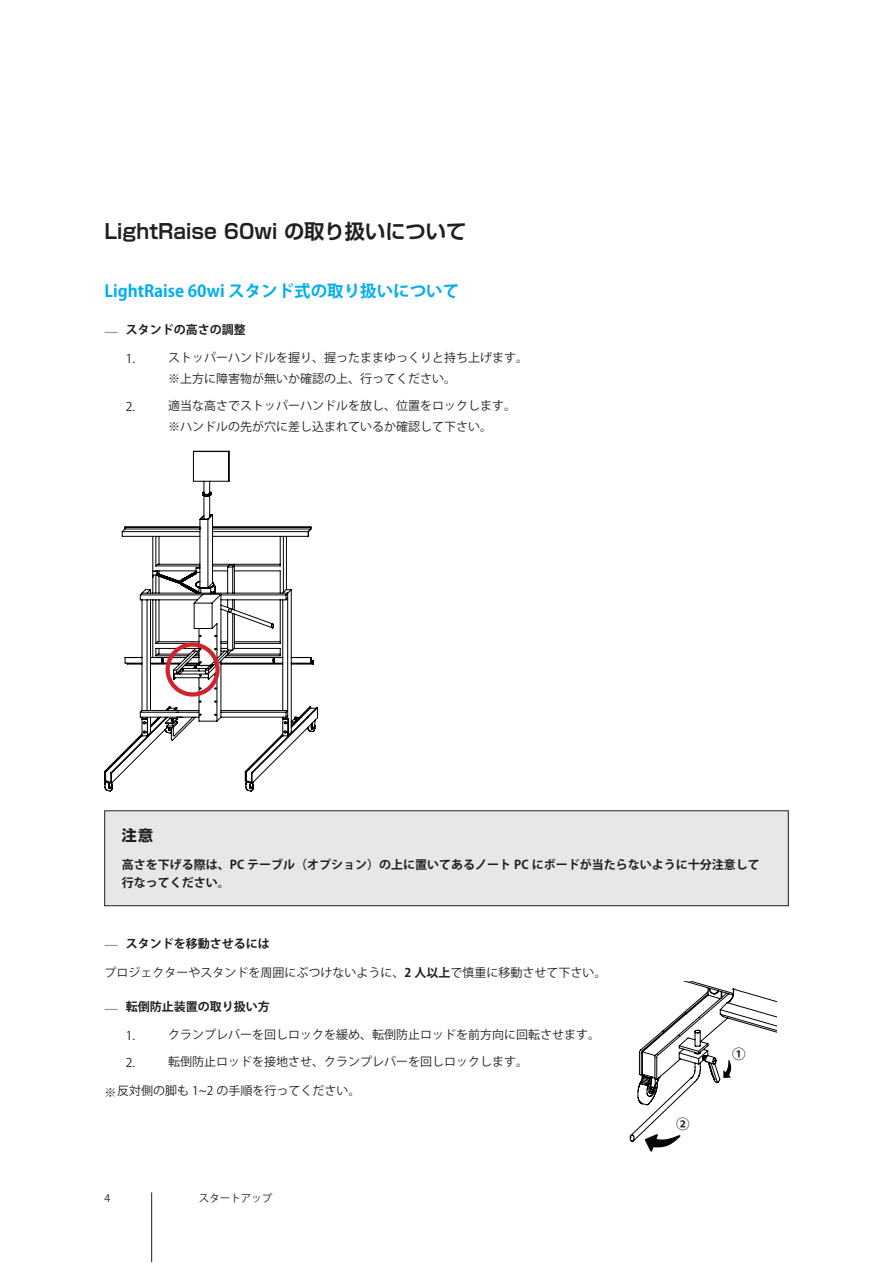
<style>
.page{position:relative;width:893px;height:1263px;background:#fff}
.page>*{position:absolute;margin:0;border:0;box-sizing:border-box;transform-origin:0 0}
.t1{font:700 20.25px "Shin Go Pro De";color:#231f20}
.t2{font:700 16.5px "Koz Go Pro";color:#00aeef}
.t3{font:700 15px "Shin Go Pro";color:#231f20}
.t4{font:700 13.5px "Koz Go Pro";color:#231f20}
.t5{font:12px/21px "Koz Go Pro";color:#231f20}
.t6{font:700 12px/18px "Koz Go Pro";color:#231f20}
.t7{font:10.5px "Koz Go Pro";color:#231f20}
.s1{color:#939598}
.s2{font-weight:700}
</style>
<div class="page">
<hr style="left:151px;top:1192px;width:1px;height:70px;background:#231f20">
<div style="left:105px;top:811px;width:683px;height:95px;background:#e6e7e9"></div>
<div style="left:104px;top:810px;width:684px;height:96px;border:1px solid #231f20"></div>
<svg style="left:104px;top:451px;width:214px;height:340px"></svg>
<div style="left:165px;top:642px;width:55px;height:55px;border:4px solid #d1232a;border-radius:50%"></div>
<svg style="left:629px;top:981px;width:147px;height:171px"></svg>
<h1 class="t1" style="left:104px;top:215px;width:363px">LightRaise 60wi の取り扱いについて</h1>
<h2 class="t2" style="left:104px;top:280px;width:356px">LightRaise 60wi スタンド式の取り扱いについて</h2>
<p class="t6" style="left:104px;top:322px;width:143px"><span class="s1">—</span> スタンドの高さの調整</p>
<p class="t5" style="left:126px;top:348px;width:11px">1.</p>
<p class="t5" style="left:168px;top:347px;width:362px">ストッパーハンドルを握り、握ったままゆっくりと持ち上げます。※上方に障害物が無いか確認の上、行ってください。</p>
<p class="t5" style="left:126px;top:397px;width:11px">2.</p>
<p class="t5" style="left:168px;top:395px;width:350px">適当な高さでストッパーハンドルを放し、位置をロックします。※ハンドルの先が穴に差し込まれているか確認して下さい。</p>
<p class="t3" style="left:122px;top:824px;width:33px">注意</p>
<p class="t6" style="left:122px;top:856px;width:639px">高さを下げる際は、PC テーブル（オプション）の上に置いてあるノート PC にボードが当たらないように十分注意して行なってください。</p>
<p class="t6" style="left:104px;top:935px;width:167px"><span class="s1">—</span> スタンドを移動させるには</p>
<p class="t5" style="left:104px;top:963px;width:503px">プロジェクターやスタンドを周囲にぶつけないように、<span class="s2">2 人以上</span>で慎重に移動させて下さい。</p>
<p class="t6" style="left:104px;top:998px;width:167px"><span class="s1">—</span> 転倒防止装置の取り扱い方</p>
<p class="t5" style="left:126px;top:1025px;width:11px">1.</p>
<p class="t5" style="left:168px;top:1024px;width:434px">クランプレバーを回しロックを緩め、転倒防止ロッドを前方向に回転させます。</p>
<p class="t5" style="left:126px;top:1053px;width:11px">2.</p>
<p class="t5" style="left:168px;top:1051px;width:362px">転倒防止ロッドを接地させ、クランプレバーを回しロックします。</p>
<p class="t5" style="left:104px;top:1081px;width:258px">※ 反対側の脚も 1~2 の手順を行ってください。</p>
<p class="t7" style="left:104px;top:1191px;width:7px">4</p>
<p class="t7" style="left:199px;top:1191px;width:75px">スタートアップ</p>
<p class="t4" style="left:676px;top:1115px;width:15px">②</p>
<p class="t4" style="left:732px;top:1045px;width:15px">①</p>
</div>
